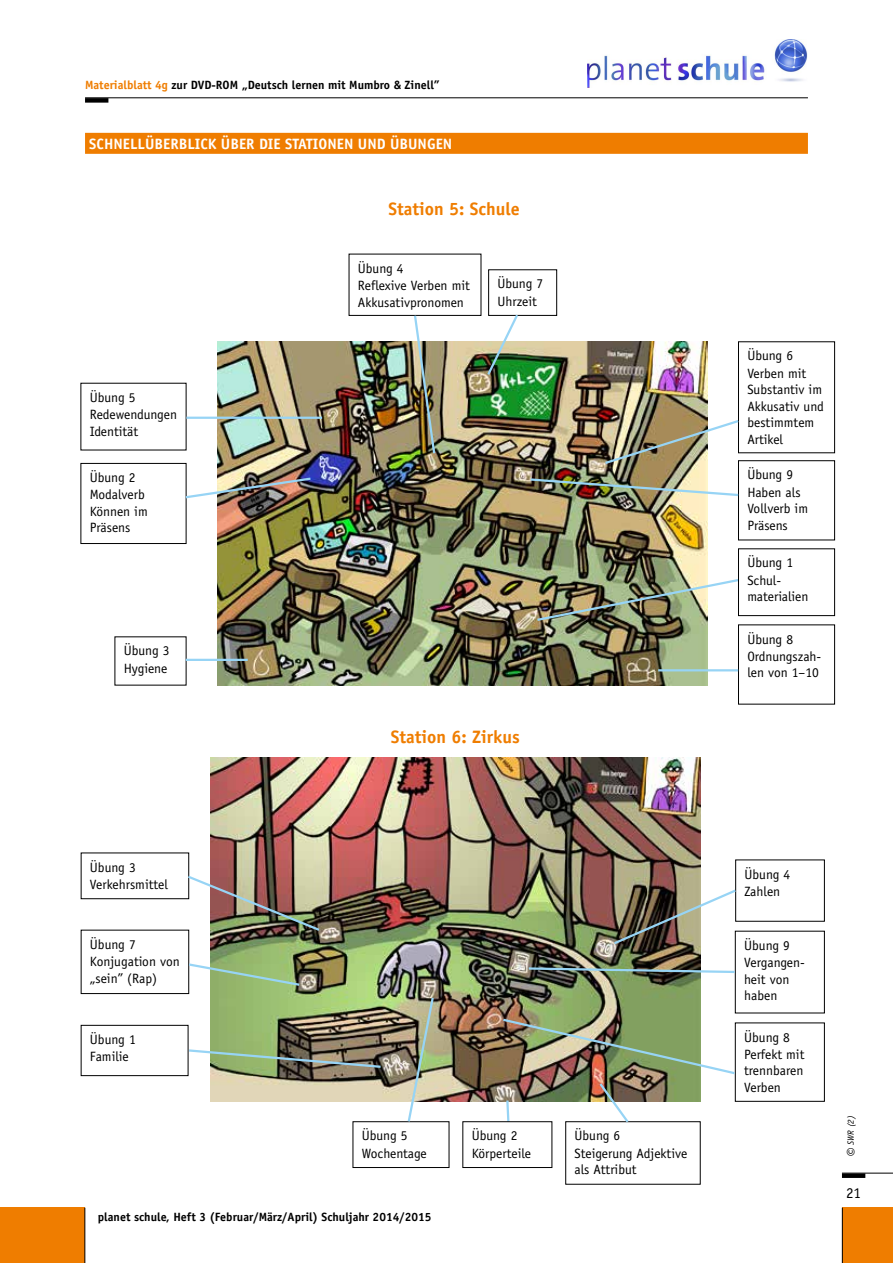
<style>
.page{position:relative;width:893px;height:1263px;background:#fff}
.page>*{position:absolute;margin:0;border:0;box-sizing:border-box;transform-origin:0 0}
.t1{font:700 18px "Officina Sans Std";color:#ef7d00}
.t2{font:700 15px "Officina Sans Std";color:#fff}
.t3{font:15px "Officina Sans Std";color:#000}
.t4{font:13.5px/17px "Officina Sans Std";color:#000}
.t5{font:700 12px "Officina Sans Std";color:#000}
.t6{font:italic 9px "Officina Sans Std";color:#000}
.s1{color:#ef7d00}
.s2{font-size:16.5px}
</style>
<div class="page">
<div style="left:842px;top:1208px;width:51px;height:55px;background:#ef7d00"></div>
<div style="left:0;top:1208px;width:85px;height:55px;background:#ef7d00"></div>
<hr style="left:842px;top:1173px;width:51px;height:1px;background:#000">
<div style="left:842px;top:1173px;width:23px;height:5px;background:#000"></div>
<hr style="left:842px;top:1208px;width:1px;height:55px;background:#000">
<hr style="left:84px;top:1208px;width:1px;height:55px;background:#000">
<hr style="left:85px;top:97px;width:723px;height:1px;background:#000">
<div style="left:85px;top:98px;width:23px;height:5px;background:#000"></div>
<img style="left:217px;top:341px;width:490px;height:344px">
<img style="left:535px;top:577px;width:206px;height:45px">
<div style="left:81px;top:463px;width:105px;height:81px;border:1px solid #000"></div>
<div style="left:349px;top:254px;width:132px;height:62px;border:1px solid #000"></div>
<div style="left:738px;top:548px;width:97px;height:68px;border:1px solid #000"></div>
<div style="left:738px;top:460px;width:97px;height:80px;border:1px solid #000"></div>
<div style="left:738px;top:341px;width:97px;height:112px;border:1px solid #000"></div>
<img style="left:528px;top:477px;width:212px;height:20px">
<img style="left:603px;top:418px;width:138px;height:48px">
<img style="left:210px;top:758px;width:491px;height:344px">
<div style="left:81px;top:853px;width:108px;height:46px;border:1px solid #000"></div>
<img style="left:185px;top:874px;width:137px;height:59px">
<div style="left:81px;top:930px;width:108px;height:64px;border:1px solid #000"></div>
<div style="left:81px;top:1025px;width:107px;height:51px;border:1px solid #000"></div>
<svg style="left:187px;top:1048px;width:196px;height:21px;background:#889278"></svg>
<svg style="left:187px;top:962px;width:115px;height:25px"></svg>
<div style="left:735px;top:1022px;width:90px;height:80px;border:1px solid #000"></div>
<div style="left:735px;top:931px;width:90px;height:82px;border:1px solid #000"></div>
<svg style="left:527px;top:966px;width:210px;height:8px;background:#7a8c87"></svg>
<div style="left:735px;top:859px;width:90px;height:62px;border:1px solid #000"></div>
<img style="left:611px;top:888px;width:127px;height:58px">
<hr style="left:186px;top:417px;width:136px;height:2px;background:#97d4f5">
<img style="left:184px;top:476px;width:129px;height:24px">
<hr style="left:186px;top:659px;width:62px;height:2px;background:#97d4f5">
<div style="left:488px;top:269px;width:69px;height:47px;border:1px solid #000"></div>
<div style="left:353px;top:1121px;width:96px;height:47px;border:1px solid #000"></div>
<div style="left:462px;top:1121px;width:90px;height:47px;border:1px solid #000"></div>
<img style="left:406px;top:995px;width:29px;height:128px">
<img style="left:501px;top:1017px;width:236px;height:108px">
<div style="left:738px;top:624px;width:97px;height:80px;border:1px solid #000"></div>
<hr style="left:658px;top:669px;width:80px;height:2px;background:#97d4f5">
<svg style="left:485px;top:312px;width:35px;height:65px"></svg>
<img style="left:412px;top:314px;width:25px;height:142px">
<div style="left:85px;top:133px;width:723px;height:21px;background:#ef7d00"></div>
<img style="left:587px;top:40px;width:221px;height:48px">
<p class="t5" style="left:85px;top:78px;width:356px"><span class="s1">Materialblatt 4g</span> zur DVD-ROM „Deutsch lernen mit Mumbro &amp; Zinell”</p>
<p class="t2" style="left:89px;top:134px;width:365px">SCHNELLÜBERBLICK ÜBER DIE STATIONEN UND ÜBUNGEN</p>
<h1 class="t1" style="left:389px;top:197px;width:133px">Station 5: Schule</h1>
<p class="t4" style="left:90px;top:389px;width:89px">Übung 5<br>Redewendungen<br>Identität</p>
<p class="t4" style="left:90px;top:469px;width:60px">Übung 2<br>Modalverb<br>Können im<br>Präsens</p>
<p class="t4" style="left:124px;top:642px;width:47px;line-height:17.4px">Übung 3<br>Hygiene</p>
<p class="t4" style="left:358px;top:260px;width:114px">Übung 4<br>Reflexive Verben mit<br>Akkusativpronomen</p>
<p class="t4" style="left:497px;top:275px;width:47px;line-height:17.4px">Übung 7<br>Uhrzeit</p>
<h1 class="t1" style="left:391px;top:725px;width:130px">Station 6: Zirkus</h1>
<p class="t4" style="left:747px;top:347px;width:78px">Übung 6<br>Verben mit<br>Substantiv im<br>Akkusativ und bestimmtem<br>Artikel</p>
<p class="t4" style="left:747px;top:466px;width:62px">Übung 9<br>Haben als<br>Vollverb im<br>Präsens</p>
<p class="t4" style="left:747px;top:554px;width:63px">Übung 1<br>Schul&shy;materialien</p>
<p class="t4" style="left:747px;top:630px;width:76px">Übung 8<br>Ordnungszah&shy;len von 1–10</p>
<p class="t4" style="left:90px;top:858px;width:80px;line-height:17.4px">Übung 3<br>Verkehrsmittel</p>
<p class="t4" style="left:90px;top:936px;width:91px">Übung 7<br>Konjugation von „sein” (Rap)</p>
<p class="t4" style="left:744px;top:865px;width:47px;line-height:17.4px">Übung 4<br>Zahlen</p>
<p class="t4" style="left:744px;top:937px;width:62px">Übung 9<br>Vergangen&shy;heit von haben</p>
<p class="t4" style="left:90px;top:1031px;width:47px;line-height:17.4px">Übung 1<br>Familie</p>
<p class="t4" style="left:744px;top:1028px;width:62px">Übung 8<br>Perfekt mit trennbaren<br>Verben</p>
<p class="t4" style="left:362px;top:1127px;width:67px;line-height:17.4px">Übung 5<br>Wochentage</p>
<p class="t4" style="left:472px;top:1127px;width:61px;line-height:17.4px">Übung 2<br>Körperteile</p>
<p class="t4" style="left:575px;top:1127px;width:114px">Übung 6<br>Steigerung Adjektive als Attribut</p>
<p class="t5" style="left:98px;top:1209px;width:335px">planet schule, Heft 3 (Februar/März/April) Schuljahr 2014/2015</p>
<p class="t6" style="left:846px;top:1157px;width:43px;rotate:-90deg"><span class="s2">©</span> SWR (2)</p>
<p class="t3" style="left:846px;top:1184px;width:16px">21</p>
</div>
